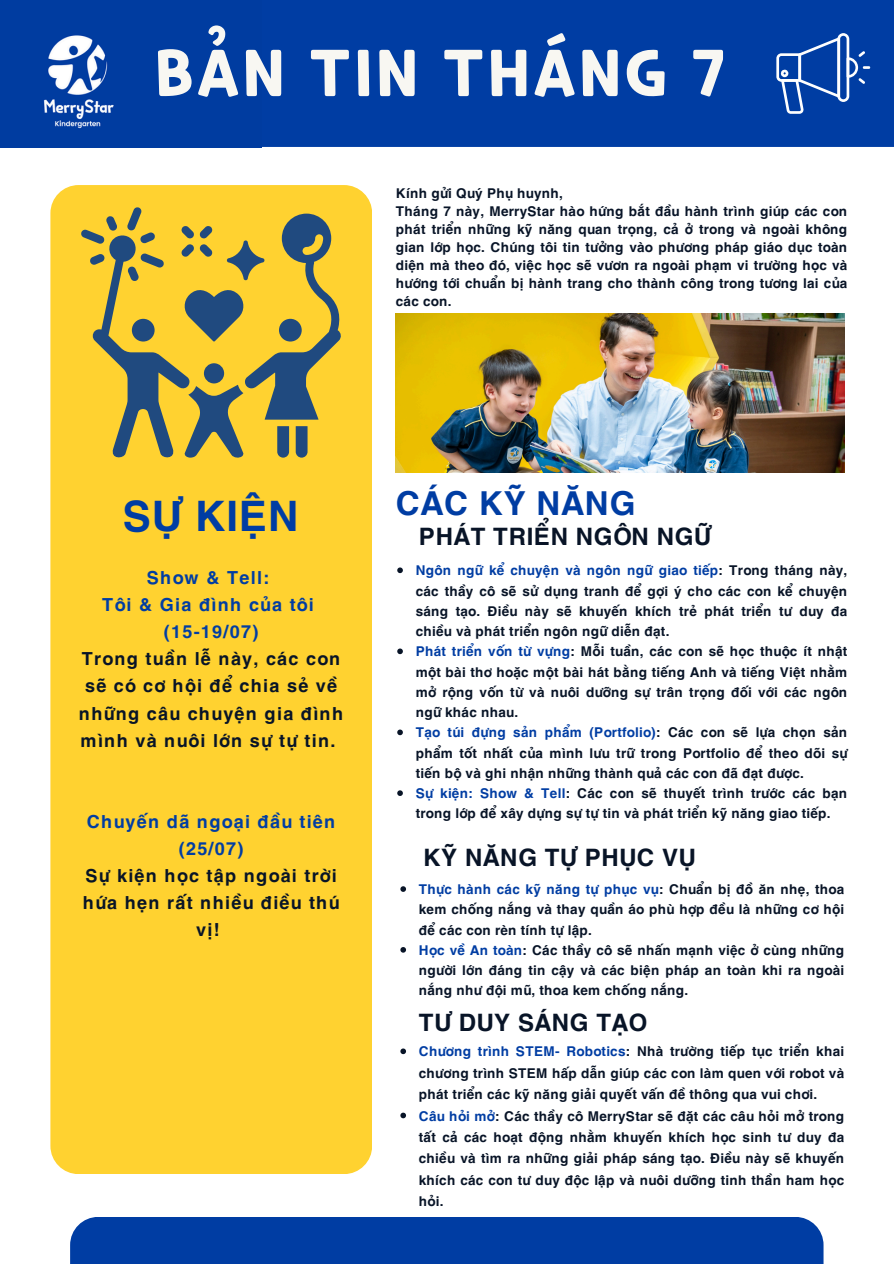
<style>
.page{position:relative;width:894px;height:1264px;background:#fff}
.page>*{position:absolute;margin:0;border:0;box-sizing:border-box;transform-origin:0 0}
.t1{font:700 63px "SRN Cookie Run";letter-spacing:.045em;color:#f8f7f2}
.t2{font:42px "SVN Helvesbold";color:#003da3}
.t3{font:33px "SVN Helvesbold";color:#003da3}
.t4{font:24px "SVN Helvesbold";color:#081427}
.t5{font:18px/27px "SVN Helvesbold";letter-spacing:.05em;color:#081427;text-align:center}
.t6{font:13.5px/20.2px "SVN Helvesbold";color:#081427;text-align:justify}
.s1{color:#003da3}
</style>
<div class="page">
<div style="left:261px;top:0;width:632px;height:147px;background:#003da3"></div>
<div style="left:50px;top:185px;width:322px;height:988px;background:#ffd230;border-radius:28px"></div>
<div style="left:70px;top:1216px;width:753px;height:47px;background:#003da3"></div>
<img style="left:0;top:0;width:261px;height:147px">
<svg style="left:81px;top:207px;width:260px;height:251px"></svg>
<img style="left:396px;top:313px;width:447px;height:160px">
<svg style="left:397px;top:567px;width:6px;height:6px"></svg>
<svg style="left:397px;top:648px;width:6px;height:6px"></svg>
<svg style="left:397px;top:729px;width:6px;height:6px"></svg>
<svg style="left:397px;top:790px;width:6px;height:6px"></svg>
<svg style="left:400px;top:886px;width:6px;height:5px"></svg>
<svg style="left:400px;top:947px;width:6px;height:5px"></svg>
<svg style="left:400px;top:1048px;width:6px;height:6px"></svg>
<svg style="left:400px;top:1112px;width:6px;height:6px"></svg>
<svg style="left:776px;top:33px;width:94px;height:81px;background:#295cb1"></svg>
<p class="t1" style="left:155px;top:44px;width:573px">BẢN TIN THÁNG 7</p>
<h5 class="t6" style="left:396px;top:183px;width:453px;line-height:18px;text-align:left">Kính gửi Quý Phụ huynh,<br>Tháng 7 này, MerryStar hào hứng bắt đầu hành trình giúp các con phát triển những kỹ năng quan trọng, cả ở trong và ngoài không gian lớp học. Chúng tôi tin tưởng vào phương pháp giáo dục toàn diện mà theo đó, việc học sẽ vươn ra ngoài phạm vi trường học và hướng tới chuẩn bị hành trang cho thành công trong tương lai của các con.</h5>
<p class="t2" style="left:123px;top:483px;width:178px">SỰ KIỆN</p>
<h1 class="t5" style="left:79px;top:562px;width:266px"><span class="s1">Show &amp; Tell:<br>Tôi &amp; Gia đình của tôi (15-19/07)<br></span>Trong tuần lễ này, các con sẽ có cơ hội để chia sẻ về những câu chuyện gia đình mình và nuôi lớn sự tự tin.</h1>
<p class="t5" style="left:83px;top:805px;width:258px"><span class="s1">Chuyến dã ngoại đầu tiên (25/07)<br></span>Sự kiện học tập ngoài trời hứa hẹn rất nhiều điều thú vị!</p>
<h2 class="t3" style="left:396px;top:478px;width:242px">CÁC KỸ NĂNG</h2>
<p class="t4" style="left:419px;top:518px;width:294px">PHÁT TRIỂN NGÔN NGỮ</p>
<h5 class="t6" style="left:415px;top:559px;width:433px"><span class="s1">Ngôn ngữ kể chuyện và ngôn ngữ giao tiếp</span>: Trong tháng này, các thầy cô sẽ sử dụng tranh để gợi ý cho các con kể chuyện sáng tạo. Điều này sẽ khuyến khích trẻ phát triển tư duy đa chiều và phát triển ngôn ngữ diễn đạt.</h5>
<h6 class="t6" style="left:415px;top:640px;width:433px"><span class="s1">Phát triển vốn từ vựng</span>: Mỗi tuần, các con sẽ học thuộc ít nhật một bài thơ hoặc một bài hát bằng tiếng Anh và tiếng Việt nhằm mở rộng vốn từ và nuôi dưỡng sự trân trọng đối với các ngôn ngữ khác nhau.</h6>
<h3 class="t6" style="left:415px;top:721px;width:433px"><span class="s1">Tạo túi đựng sản phẩm (Portfolio)</span>: Các con sẽ lựa chọn sản phẩm tốt nhất của mình lưu trữ trong Portfolio để theo dõi sự tiến bộ và ghi nhận những thành quả các con đã đạt được.</h3>
<h4 class="t6" style="left:415px;top:782px;width:433px"><span class="s1">Sự kiện: Show &amp; Tell</span>: Các con sẽ thuyết trình trước các bạn trong lớp để xây dựng sự tự tin và phát triển kỹ năng giao tiếp.</h4>
<h4 class="t4" style="left:423px;top:838px;width:274px">KỸ NĂNG TỰ PHỤC VỤ</h4>
<p class="t6" style="left:419px;top:877px;width:427px"><span class="s1">Thực hành các kỹ năng tự phục vụ</span>: Chuẩn bị đồ ăn nhẹ, thoa kem chống nắng và thay quần áo phù hợp đều là những cơ hội để các con rèn tính tự lập.</p>
<p class="t6" style="left:419px;top:938px;width:427px"><span class="s1">Học về An toàn</span>: Các thầy cô sẽ nhấn mạnh việc ở cùng những người lớn đáng tin cậy và các biện pháp an toàn khi ra ngoài nắng như đội mũ, thoa kem chống nắng.</p>
<h4 class="t4" style="left:419px;top:1004px;width:229px">TƯ DUY SÁNG TẠO</h4>
<p class="t6" style="left:419px;top:1039px;width:427px;line-height:21.3px"><span class="s1">Chương trình STEM- Robotics</span>: Nhà trường tiếp tục triển khai chương trình STEM hấp dẫn giúp các con làm quen với robot và phát triển các kỹ năng giải quyết vấn đề thông qua vui chơi.</p>
<p class="t6" style="left:419px;top:1103px;width:427px;line-height:21.5px"><span class="s1">Câu hỏi mở</span>: Các thầy cô MerryStar sẽ đặt các câu hỏi mở trong tất cả các hoạt động nhằm khuyến khích học sinh tư duy đa chiều và tìm ra những giải pháp sáng tạo. Điều này sẽ khuyến khích các con tư duy độc lập và nuôi dưỡng tinh thần ham học hỏi.</p>
</div>
